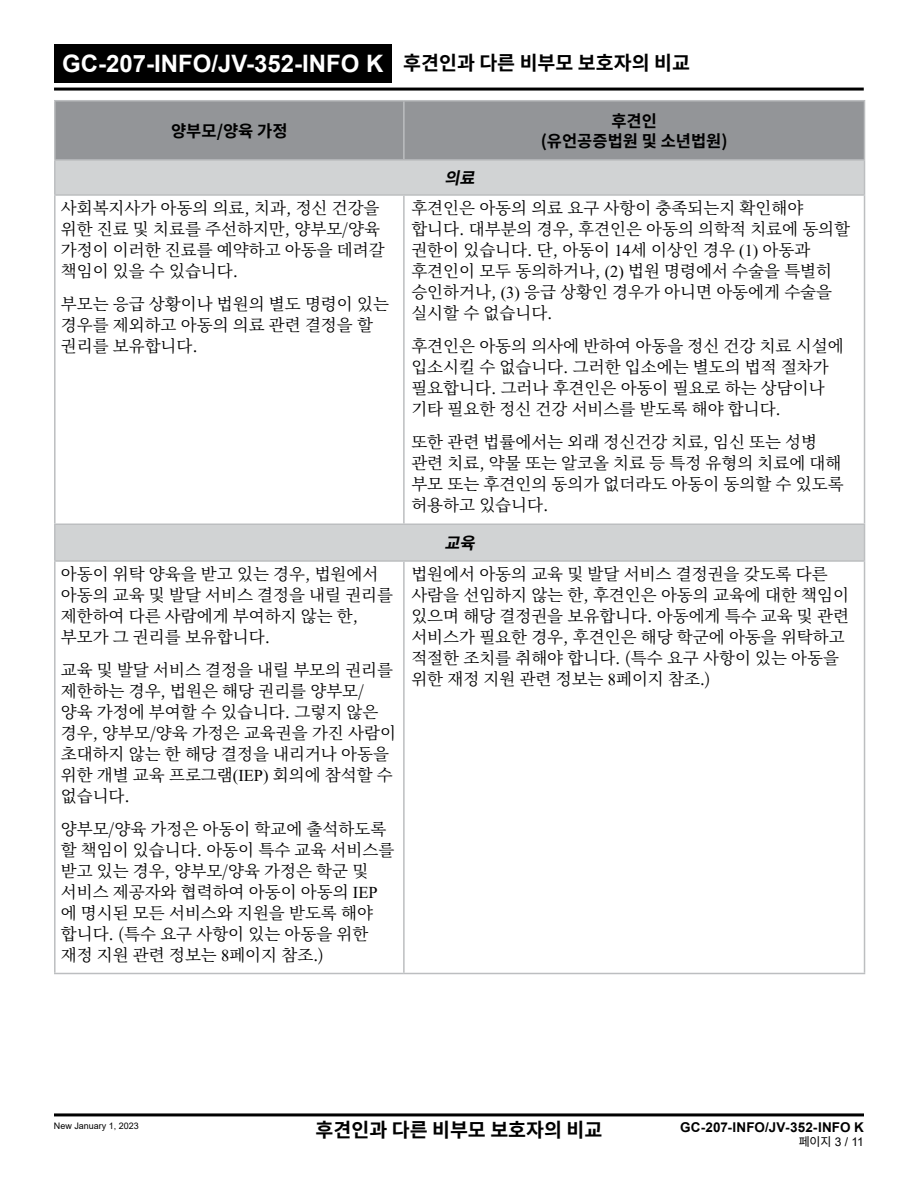
<style>
.page{position:relative;width:918px;height:1188px;background:#fff}
.page>*{position:absolute;margin:0;border:0;box-sizing:border-box;transform-origin:0 0}
.t1{font:700 24px "Arial";color:#fff}
.t2{font:700 19.5px "Source Han Sans K";color:#000}
.t3{font:16.5px/21px "Source Han Serif K";color:#000}
.t4{font:700 16.5px/20.2px "Source Han Sans K";color:#000;text-align:center}
.t5{font:italic 700 16.5px "Source Han Sans K";color:#000}
.t6{font:700 13.5px "Arial";letter-spacing:.01em;color:#000}
.t7{font:12px "Arial";color:#000}
.t8{font:9px "Arial";color:#000}
.s1{font-family:"Source Han Sans K";font-size:19.5px;color:#000}
.s2{font-family:"Times New Roman"}
.s3{font-family:"Source Han Sans K"}
</style>
<div class="page">
<hr style="left:54px;top:1113px;width:810px;height:3px;background:#000">
<div style="left:54px;top:44px;width:338px;height:39px;background:#000"></div>
<hr style="left:54px;top:88px;width:810px;height:3px;background:#000">
<div style="left:56px;top:101px;width:808px;height:58px;background:#939598"></div>
<svg style="left:56px;top:161px;width:808px;height:399px"></svg>
<hr style="left:54px;top:100px;width:350px;height:1px;background:#bcbec0">
<hr style="left:54px;top:101px;width:2px;height:58px;background:#bcbec0">
<hr style="left:404px;top:100px;width:461px;height:1px;background:#bcbec0">
<hr style="left:403px;top:101px;width:2px;height:58px;background:#bcbec0">
<hr style="left:864px;top:101px;width:1px;height:58px;background:#bcbec0">
<hr style="left:54px;top:159px;width:350px;height:2px;background:#bcbec0">
<hr style="left:54px;top:161px;width:2px;height:33px;background:#bcbec0">
<hr style="left:404px;top:159px;width:461px;height:2px;background:#bcbec0">
<hr style="left:864px;top:161px;width:1px;height:33px;background:#bcbec0">
<hr style="left:54px;top:194px;width:350px;height:2px;background:#bcbec0">
<hr style="left:54px;top:196px;width:2px;height:328px;background:#bcbec0">
<hr style="left:404px;top:194px;width:461px;height:2px;background:#bcbec0">
<hr style="left:403px;top:196px;width:2px;height:328px;background:#bcbec0">
<hr style="left:864px;top:196px;width:1px;height:328px;background:#bcbec0">
<hr style="left:54px;top:524px;width:350px;height:1px;background:#bcbec0">
<hr style="left:54px;top:525px;width:2px;height:35px;background:#bcbec0">
<hr style="left:404px;top:524px;width:461px;height:1px;background:#bcbec0">
<hr style="left:864px;top:525px;width:1px;height:35px;background:#bcbec0">
<hr style="left:54px;top:560px;width:350px;height:2px;background:#bcbec0">
<hr style="left:54px;top:562px;width:2px;height:411px;background:#bcbec0">
<hr style="left:404px;top:560px;width:461px;height:2px;background:#bcbec0">
<hr style="left:403px;top:562px;width:2px;height:411px;background:#bcbec0">
<hr style="left:864px;top:562px;width:1px;height:411px;background:#bcbec0">
<hr style="left:54px;top:973px;width:350px;height:1px;background:#bcbec0">
<hr style="left:404px;top:973px;width:461px;height:1px;background:#bcbec0">
<h1 class="t1" style="left:62px;top:47px;width:629px">GC-207-INFO/JV-352-INFO K <span class="s1">후견인과 다른 비부모 보호자의 비교</span></h1>
<p class="t4" style="left:171px;top:121px;width:118px">양부모/양육 가정</p>
<p class="t4" style="left:541px;top:111px;width:188px">후견인<br>(유언공증법원 및 소년법원)</p>
<p class="t5" style="left:444px;top:169px;width:40px">의료</p>
<p class="t3" style="left:61px;top:198px;width:325px">사회복지사가 아동의 의료, 치과, 정신 건강을 위한 진료 및 치료를 주선하지만, 양부모/양육 가정이 이러한 진료를 예약하고 아동을 데려갈 책임이 있을 수 있습니다.</p>
<p class="t3" style="left:61px;top:294px;width:330px">부모는 응급 상황이나 법원의 별도 명령이 있는 경우를 제외하고 아동의 의료 관련 결정을 할 권리를 보유합니다.</p>
<p class="t3" style="left:411px;top:198px;width:440px">후견인은 아동의 의료 요구 사항이 충족되는지 확인해야 합니다. 대부분의 경우, 후견인은 아동의 의학적 치료에 동의할 권한이 있습니다. 단, 아동이 <span class="s2">14</span>세 이상인 경우 <span class="s2">(1)</span> 아동과 후견인이 모두 동의하거나, <span class="s2">(2)</span> 법원 명령에서 수술을 특별히 승인하거나, <span class="s2">(3)</span> 응급 상황인 경우가 아니면 아동에게 수술을 실시할 수 없습니다.</p>
<p class="t3" style="left:411px;top:336px;width:434px">후견인은 아동의 의사에 반하여 아동을 정신 건강 치료 시설에 입소시킬 수 없습니다. 그러한 입소에는 별도의 법적 절차가 필요합니다. 그러나 후견인은 아동이 필요로 하는 상담이나 기타 필요한 정신 건강 서비스를 받도록 해야 합니다.</p>
<p class="t3" style="left:411px;top:432px;width:434px">또한 관련 법률에서는 외래 정신건강 치료, 임신 또는 성병 관련 치료, 약물 또는 알코올 치료 등 특정 유형의 치료에 대해 부모 또는 후견인의 동의가 없더라도 아동이 동의할 수 있도록 허용하고 있습니다.</p>
<p class="t5" style="left:444px;top:534px;width:40px">교육</p>
<p class="t3" style="left:61px;top:564px;width:334px">아동이 위탁 양육을 받고 있는 경우, 법원에서 아동의 교육 및 발달 서비스 결정을 내릴 권리를 제한하여 다른 사람에게 부여하지 않는 한, 부모가 그 권리를 보유합니다.</p>
<p class="t3" style="left:61px;top:660px;width:337px">교육 및 발달 서비스 결정을 내릴 부모의 권리를 제한하는 경우, 법원은 해당 권리를 양부모/ 양육 가정에 부여할 수 있습니다. 그렇지 않은 경우, 양부모/양육 가정은 교육권을 가진 사람이 초대하지 않는 한 해당 결정을 내리거나 아동을 위한 개별 교육 프로그램<span class="s2">(IEP)</span> 회의에 참석할 수 없습니다.</p>
<p class="t3" style="left:61px;top:819px;width:335px">양부모/양육 가정은 아동이 학교에 출석하도록 할 책임이 있습니다. 아동이 특수 교육 서비스를 받고 있는 경우, 양부모/양육 가정은 학군 및 서비스 제공자와 협력하여 아동이 아동의 <span class="s2">IEP </span>에 명시된 모든 서비스와 지원을 받도록 해야 합니다. (특수 요구 사항이 있는 아동을 위한 재정 지원 관련 정보는 <span class="s2">8</span>페이지 참조.)</p>
<p class="t3" style="left:411px;top:564px;width:439px">법원에서 아동의 교육 및 발달 서비스 결정권을 갖도록 다른 사람을 선임하지 않는 한, 후견인은 아동의 교육에 대한 책임이 있으며 해당 결정권을 보유합니다. 아동에게 특수 교육 및 관련 서비스가 필요한 경우, 후견인은 해당 학군에 아동을 위탁하고 적절한 조치를 취해야 합니다. (특수 요구 사항이 있는 아동을 위한 재정 지원 관련 정보는 <span class="s2">8</span>페이지 참조.)</p>
<p class="t8" style="left:54px;top:1120px;width:87px">New January 1, 2023</p>
<p class="t2" style="left:316px;top:1119px;width:288px">후견인과 다른 비부모 보호자의 비교</p>
<p class="t6" style="left:680px;top:1117px;width:185px">GC-207-INFO/JV-352-INFO K</p>
<p class="t7" style="left:799px;top:1134px;width:67px"><span class="s3">페이지</span> 3 / 11</p>
</div>
